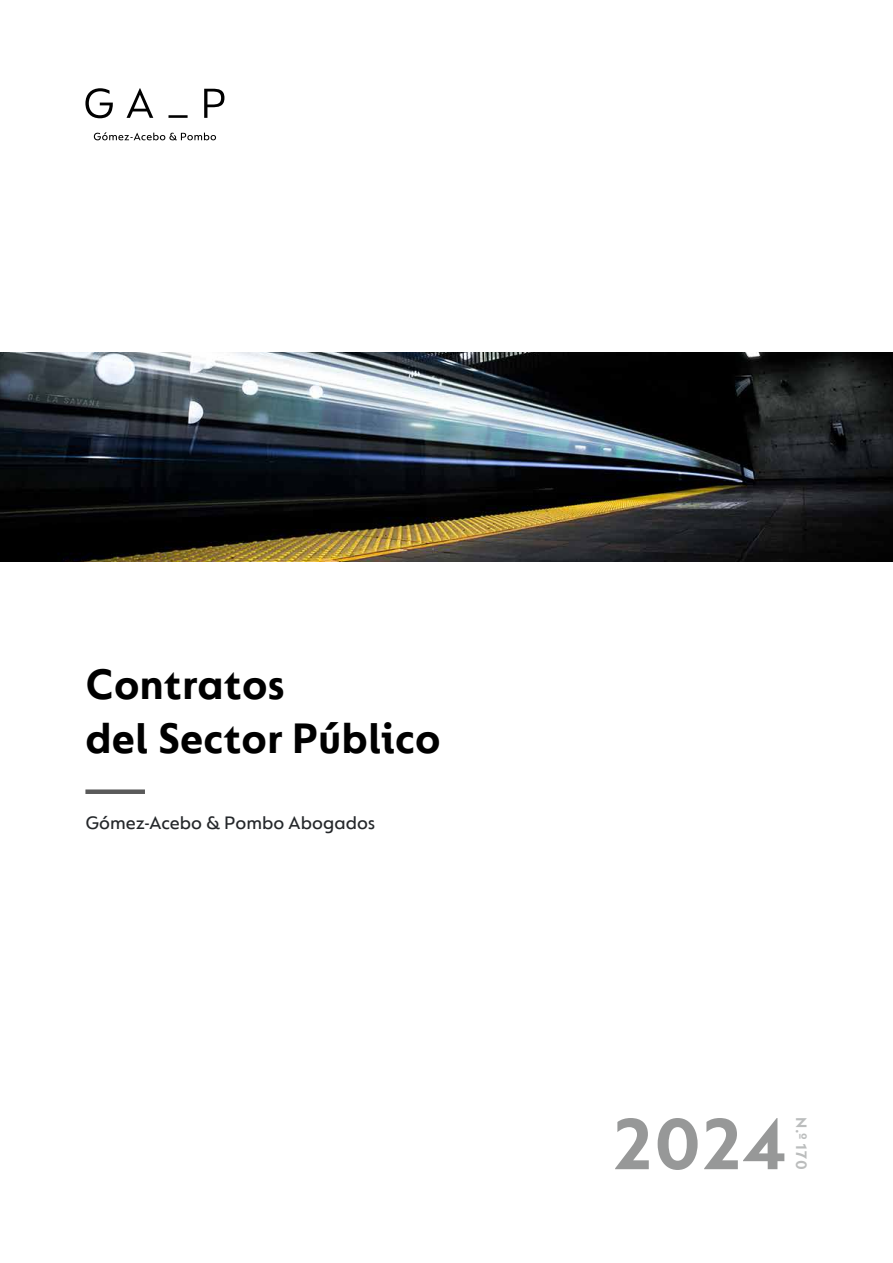
<style>
.page{position:relative;width:893px;height:1263px;background:#fff}
.page>*{position:absolute;margin:0;border:0;box-sizing:border-box;transform-origin:0 0}
.t1{font:700 77.7px "FS Lucas";color:#979898}
.t2{font:700 45px/54px "FS Lucas";color:#000}
.t3{font:500 19.5px "FS Lucas";color:#24272a}
.t4{font:700 16.05px "FS Lucas";color:#bbbdbd}
</style>
<div class="page">
<svg style="left:85px;top:88px;width:139px;height:52px"></svg>
<div style="left:85px;top:789px;width:60px;height:5px;background:#5a5a5a"></div>
<img style="left:0;top:352px;width:893px;height:209px">
<p class="t2" style="left:85px;top:656px;width:357px">Contratos<br>del Sector Público</p>
<p class="t3" style="left:85px;top:812px;width:291px">Gómez-Acebo &amp; Pombo Abogados</p>
<h1 class="t1" style="left:612px;top:1099px;width:176px">2024</h1>
<p class="t4" style="left:810px;top:1117px;width:53px;rotate:90deg">N.º 170</p>
</div>
